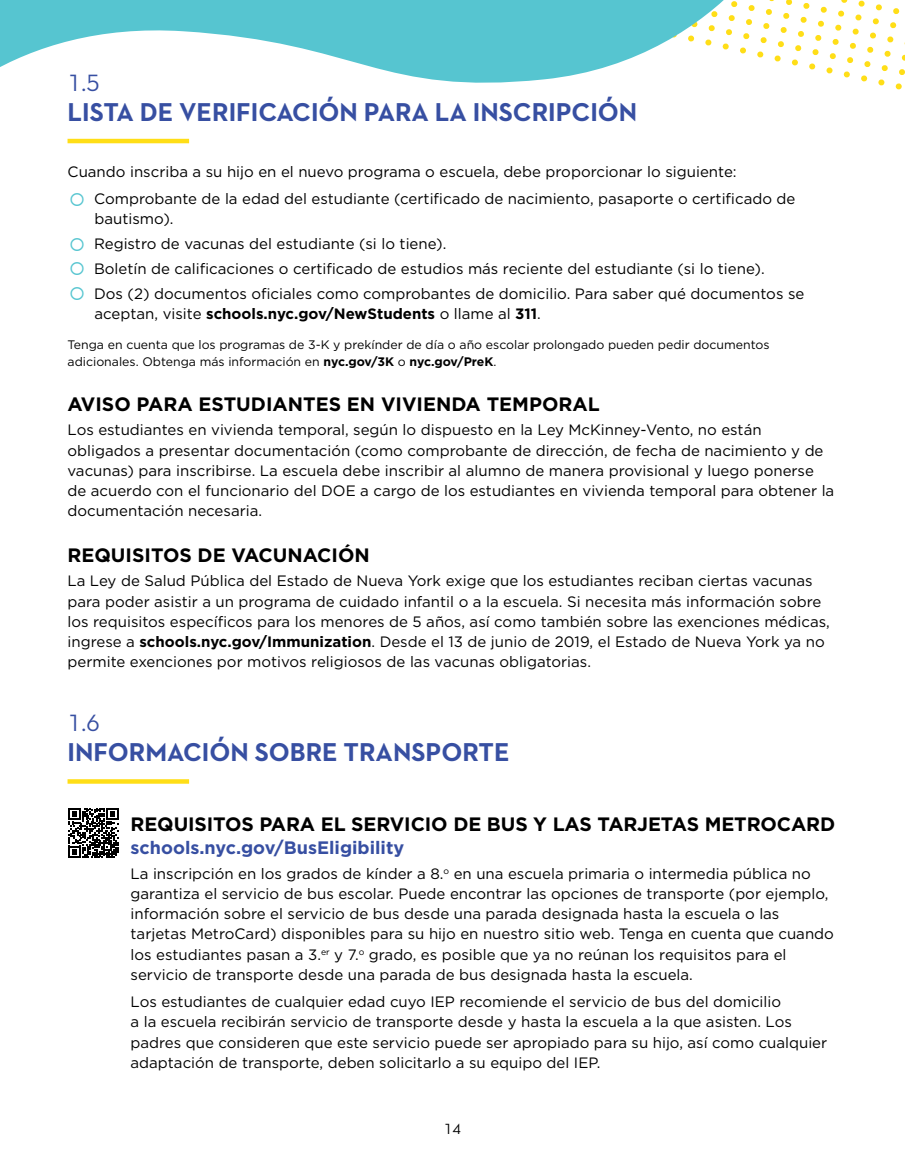
<style>
.page{position:relative;width:905px;height:1175px;background:#fff}
.page>*{position:absolute;margin:0;border:0;box-sizing:border-box;transform-origin:0 0}
.H4_-_part_header{font:700 26.25px "Neutraface 2 Text";color:#374fa2}
.H4_-_part_header-2{font:24px "Neutraface 2 Text";color:#374fa2}
.H5_-_QR_code_1__sb_p{font:700 19.35px "Gotham";letter-spacing:-.005em;color:#000}
.H6_-_QR_code{font:700 18px "Gotham";color:#374fa2}
.body_-_indented_a{font:15px/20.2px "Gotham";color:#000}
.body{font:15px/20.2px "Gotham";color:#000}
.t1{font:15px "Neutraface 2 Text";color:#000}
.body_-_small{font:12.3px/16.5px "Gotham";color:#000}
.s1{font-weight:700}
</style>
<div class="page">
<svg style="left:740px;top:0;width:165px;height:90px"></svg>
<svg style="left:0;top:0;width:738px;height:83px;fill:#56c5d0"></svg>
<hr style="left:68px;top:139px;width:121px;height:4px;background:#ffde17">
<svg style="left:68px;top:779px;width:121px;height:4px"></svg>
<svg style="left:68px;top:808px;width:50px;height:50px"></svg>
<h4 class="H4_-_part_header-2" style="left:68px;top:68px;width:34px">1.5</h4>
<h4 class="H4_-_part_header" style="left:68px;top:95px;width:571px">LISTA DE VERIFICACIÓN PARA LA INSCRIPCIÓN</h4>
<p class="body" style="left:68px;top:161px;width:670px">Cuando inscriba a su hijo en el nuevo programa o escuela, debe proporcionar lo siguiente:</p>
<p class="body_-_indented_a" style="left:94px;top:188px;width:702px">Comprobante de la edad del estudiante (certificado de nacimiento, pasaporte o certificado de bautismo).</p>
<p class="body_-_indented_a" style="left:94px;top:233px;width:354px">Registro de vacunas del estudiante (si lo tiene).</p>
<p class="body_-_indented_a" style="left:94px;top:258px;width:672px">Boletín de calificaciones o certificado de estudios más reciente del estudiante (si lo tiene).</p>
<p class="body_-_indented_a" style="left:94px;top:283px;width:711px">Dos (2) documentos oficiales como comprobantes de domicilio. Para saber qué documentos se aceptan, visite <span class="s1">schools.nyc.gov/NewStudents</span> o llame al <span class="s1">311</span>.</p>
<p class="body_-_small" style="left:68px;top:336px;width:703px">Tenga en cuenta que los programas de 3-K y prekínder de día o año escolar prolongado pueden pedir documentos adicionales. Obtenga más información en <span class="s1">nyc.gov/3K</span> o <span class="s1">nyc.gov/PreK</span>.</p>
<h5 class="H5_-_QR_code_1__sb_p" style="left:68px;top:391px;width:533px">AVISO PARA ESTUDIANTES EN VIVIENDA TEMPORAL</h5>
<p class="body" style="left:68px;top:419px;width:768px">Los estudiantes en vivienda temporal, según lo dispuesto en la Ley McKinney-Vento, no están obligados a presentar documentación (como comprobante de dirección, de fecha de nacimiento y de vacunas) para inscribirse. La escuela debe inscribir al alumno de manera provisional y luego ponerse de acuerdo con el funcionario del DOE a cargo de los estudiantes en vivienda temporal para obtener la documentación necesaria.</p>
<h5 class="H5_-_QR_code_1__sb_p" style="left:68px;top:542px;width:304px">REQUISITOS DE VACUNACIÓN</h5>
<p class="body" style="left:68px;top:570px;width:763px">La Ley de Salud Pública del Estado de Nueva York exige que los estudiantes reciban ciertas vacunas para poder asistir a un programa de cuidado infantil o a la escuela. Si necesita más información sobre los requisitos específicos para los menores de 5 años, así como también sobre las exenciones médicas, ingrese a <span class="s1">schools.nyc.gov/Immunization</span>. Desde el 13 de junio de 2019, el Estado de Nueva York ya no permite exenciones por motivos religiosos de las vacunas obligatorias.</p>
<h4 class="H4_-_part_header-2" style="left:68px;top:708px;width:34px">1.6</h4>
<h4 class="H4_-_part_header" style="left:68px;top:735px;width:443px">INFORMACIÓN SOBRE TRANSPORTE</h4>
<h5 class="H5_-_QR_code_1__sb_p" style="left:130px;top:811px;width:706px">REQUISITOS PARA EL SERVICIO DE BUS Y LAS TARJETAS METROCARD</h5>
<h6 class="H6_-_QR_code" style="left:130px;top:836px;width:275px">schools.nyc.gov/BusEligibility</h6>
<p class="body_-_indented_a" style="left:130px;top:862px;width:704px">La inscripción en los grados de kínder a 8.<sup>o</sup> en una escuela primaria o intermedia pública no garantiza el servicio de bus escolar. Puede encontrar las opciones de transporte (por ejemplo, información sobre el servicio de bus desde una parada designada hasta la escuela o las tarjetas MetroCard) disponibles para su hijo en nuestro sitio web. Tenga en cuenta que cuando los estudiantes pasan a 3.<sup>er</sup> y 7.<sup>o</sup> grado, es posible que ya no reúnan los requisitos para el servicio de transporte desde una parada de bus designada hasta la escuela.</p>
<p class="body_-_indented_a" style="left:130px;top:991px;width:698px">Los estudiantes de cualquier edad cuyo IEP recomiende el servicio de bus del domicilio<br>a la escuela recibirán servicio de transporte desde y hasta la escuela a la que asisten. Los padres que consideren que este servicio puede ser apropiado para su hijo, así como cualquier adaptación de transporte, deben solicitarlo a su equipo del IEP.</p>
<p class="t1" style="left:444px;top:1120px;width:19px">14</p>
</div>
